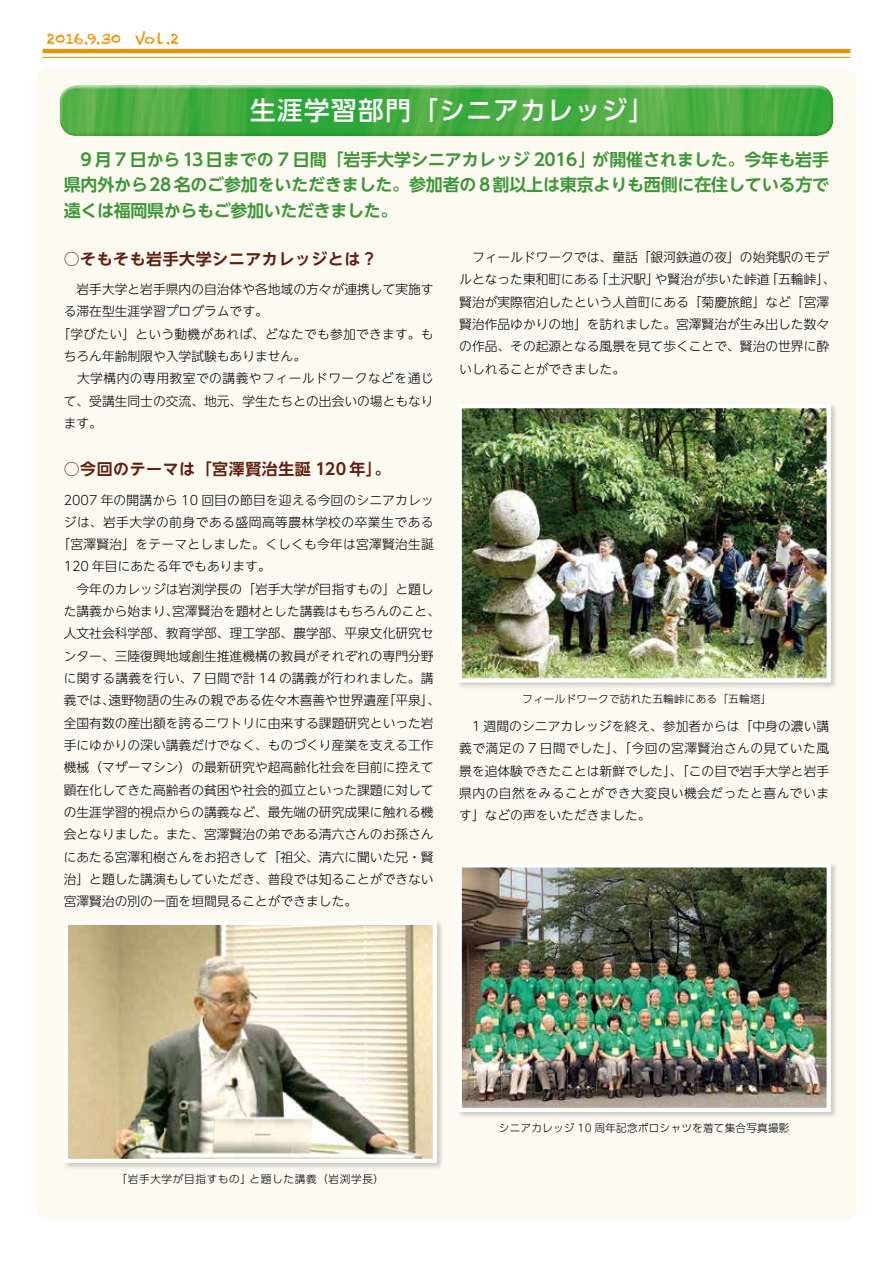
<style>
.page{position:relative;width:893px;height:1263px;background:#fff}
.page>*{position:absolute;margin:0;border:0;box-sizing:border-box;transform-origin:0 0}
.t1{font:500 25.5px "UD Shin Go Pro";letter-spacing:.06em;color:#fff}
.t2{font:700 16.95px/25.5px "UD Shin Go NT Pro De";letter-spacing:-.01em;color:#3d9738;text-align:justify}
.t3{font:700 15.9px "UD Shin Go NT Pro De";letter-spacing:.035em;color:#621e0e}
.t4{font:14.85px "Chalkduster";color:#f29100}
.t5{font:300 12.75px/22.4px "UD Shin Go NT Pro";color:#000}
.t6{font:300 12.75px "UD Shin Go NT Pro";letter-spacing:.02em;color:#000}
.t7{font:300 12.75px "UD Shin Go NT Pro";letter-spacing:.035em;color:#000}
.t8{font:300 12.75px "UD Shin Go NT Pro";letter-spacing:.04em;color:#000}
.t9{font:300 10.65px "UD Shin Go Pro";letter-spacing:.02em;color:#000}
.t10{font:300 10.65px "UD Shin Go Pro";letter-spacing:.06em;color:#000}
</style>
<div class="page">
<div style="left:36px;top:68px;width:821px;height:1152px;background:#fcfaf1;border-radius:13px"></div>
<hr style="left:43px;top:49px;width:807px;height:4px;background:#f29100">
<hr style="left:43px;top:57px;width:807px;height:1px;background:#f29100">
<div style="left:59px;top:84px;width:776px;height:46px;background:#fff;opacity:.75"></div>
<div style="left:59px;top:89px;width:776px;height:49px;background:#e5dfa2;opacity:.75"></div>
<div style="left:456px;top:402px;width:382px;height:288px;background:#000;opacity:.2"></div>
<img style="left:463px;top:409px;width:363px;height:268px">
<div style="left:458px;top:404px;width:373px;height:278px;border:4px solid #fff"></div>
<div style="left:456px;top:861px;width:382px;height:259px;background:#000;opacity:.2"></div>
<img style="left:463px;top:868px;width:363px;height:239px">
<div style="left:458px;top:863px;width:373px;height:249px;border:4px solid #fff"></div>
<div style="left:62px;top:919px;width:382px;height:252px;background:#000;opacity:.2"></div>
<img style="left:69px;top:926px;width:363px;height:232px">
<div style="left:64px;top:921px;width:373px;height:242px;border:4px solid #fff"></div>
<p class="t4" style="left:47px;top:31px;width:134px">2016.9.30 Vol .2</p>
<h1 class="t1" style="left:250px;top:90px;width:406px">生涯学習部門「シニアカレッジ」</h1>
<h2 class="t2" style="left:64px;top:146px;width:767px">　9 月 7 日から 13 日までの 7 日間「岩手大学シニアカレッジ 2016」が開催されました。今年も岩手県内外から28名のご参加をいただきました。参加者の 8割以上は東京よりも西側に在住している方で遠くは福岡県からもご参加いただきました。</h2>
<p class="t3" style="left:64px;top:246px;width:312px">○そもそも岩手大学シニアカレッジとは ?</p>
<p class="t5" style="left:64px;top:278px;width:371px">　岩手大学と岩手県内の自治体や各地域の方々が連携して実施す</p>
<p class="t5" style="left:64px;top:300px;width:206px">る滞在型生涯学習プログラムです。</p>
<p class="t6" style="left:57px;top:323px;width:378px">「学びたい」という動機があれば、どなたでも参加できます。も</p>
<p class="t5" style="left:64px;top:344px;width:244px">ちろん年齢制限や入学試験もありません。</p>
<p class="t7" style="left:64px;top:368px;width:371px">　大学構内の専用教室での講義やフィールドワークなどを通じ</p>
<p class="t5" style="left:64px;top:389px;width:371px">て、受講生同士の交流、地元、学生たちとの出会いの場ともなり</p>
<p class="t5" style="left:64px;top:411px;width:40px">ます。</p>
<p class="t3" style="left:64px;top:456px;width:328px">○今回のテーマは「宮澤賢治生誕 120 年」。</p>
<p class="t5" style="left:64px;top:488px;width:371px">2007 年の開講から 10 回目の節目を迎える今回のシニアカレッ</p>
<p class="t8" style="left:64px;top:512px;width:371px">ジは、岩手大学の前身である盛岡高等農林学校の卒業生である</p>
<p class="t6" style="left:57px;top:534px;width:378px">「宮澤賢治」をテーマとしました。くしくも今年は宮澤賢治生誕</p>
<p class="t5" style="left:64px;top:555px;width:209px">120 年目にあたる年でもあります。</p>
<p class="t5" style="left:64px;top:577px;width:371px">　今年のカレッジは岩渕学長の「岩手大学が目指すもの」と題し</p>
<p class="t5" style="left:64px;top:600px;width:378px">た講義から始まり、宮澤賢治を題材とした講義はもちろんのこと、</p>
<p class="t5" style="left:64px;top:622px;width:371px">人文社会科学部、教育学部、理工学部、農学部、平泉文化研究セ</p>
<p class="t5" style="left:64px;top:644px;width:371px">ンター、三陸復興地域創生推進機構の教員がそれぞれの専門分野</p>
<p class="t5" style="left:64px;top:667px;width:371px">に関する講義を行い、7 日間で計 14 の講義が行われました。講</p>
<p class="t5" style="left:64px;top:689px;width:378px">義では、遠野物語の生みの親である佐々木喜善や世界遺産「平泉」、</p>
<p class="t5" style="left:64px;top:711px;width:371px">全国有数の産出額を誇るニワトリに由来する課題研究といった岩</p>
<p class="t5" style="left:64px;top:734px;width:371px">手にゆかりの深い講義だけでなく、ものづくり産業を支える工作</p>
<p class="t5" style="left:64px;top:756px;width:371px">機械（マザーマシン）の最新研究や超高齢化社会を目前に控えて</p>
<p class="t5" style="left:64px;top:778px;width:371px">顕在化してきた高齢者の貧困や社会的孤立といった課題に対して</p>
<p class="t5" style="left:64px;top:800px;width:371px">の生涯学習的視点からの講義など、最先端の研究成果に触れる機</p>
<p class="t5" style="left:64px;top:823px;width:371px">会となりました。また、宮澤賢治の弟である清六さんのお孫さん</p>
<p class="t5" style="left:64px;top:845px;width:371px">にあたる宮澤和樹さんをお招きして「祖父、清六に聞いた兄・賢</p>
<p class="t5" style="left:64px;top:867px;width:371px">治」と題した講演もしていただき、普段では知ることができない</p>
<p class="t5" style="left:64px;top:890px;width:295px">宮澤賢治の別の一面を垣間見ることができました。</p>
<p class="t5" style="left:459px;top:246px;width:378px">　フィールドワークでは、童話「銀河鉄道の夜」の始発駅のモデルとなった東和町にある「土沢駅」や賢治が歩いた峠道「五輪峠」、賢治が実際宿泊したという人首町にある「菊慶旅館」など「宮澤賢治作品ゆかりの地」を訪れました。宮澤賢治が生み出した数々の作品、その起源となる風景を見て歩くことで、賢治の世界に酔いしれることができました。</p>
<p class="t9" style="left:522px;top:690px;width:251px">フィールドワークで訪れた五輪峠にある「五輪塔」</p>
<p class="t5" style="left:459px;top:714px;width:372px;text-align:justify">　1 週間のシニアカレッジを終え、参加者からは「中身の濃い講義で満足の 7 日間でした」、「今回の宮澤賢治さんの見ていた風景を追体験できたことは新鮮でした」、「この目で岩手大学と岩手県内の自然をみることができ大変良い機会だったと喜んでいます」などの声をいただきました。</p>
<p class="t10" style="left:117px;top:1170px;width:269px">「岩手大学が目指すもの」と題した講義（岩渕学長）</p>
<p class="t9" style="left:499px;top:1119px;width:292px">シニアカレッジ 10 周年記念ポロシャツを着て集合写真撮影</p>
</div>
